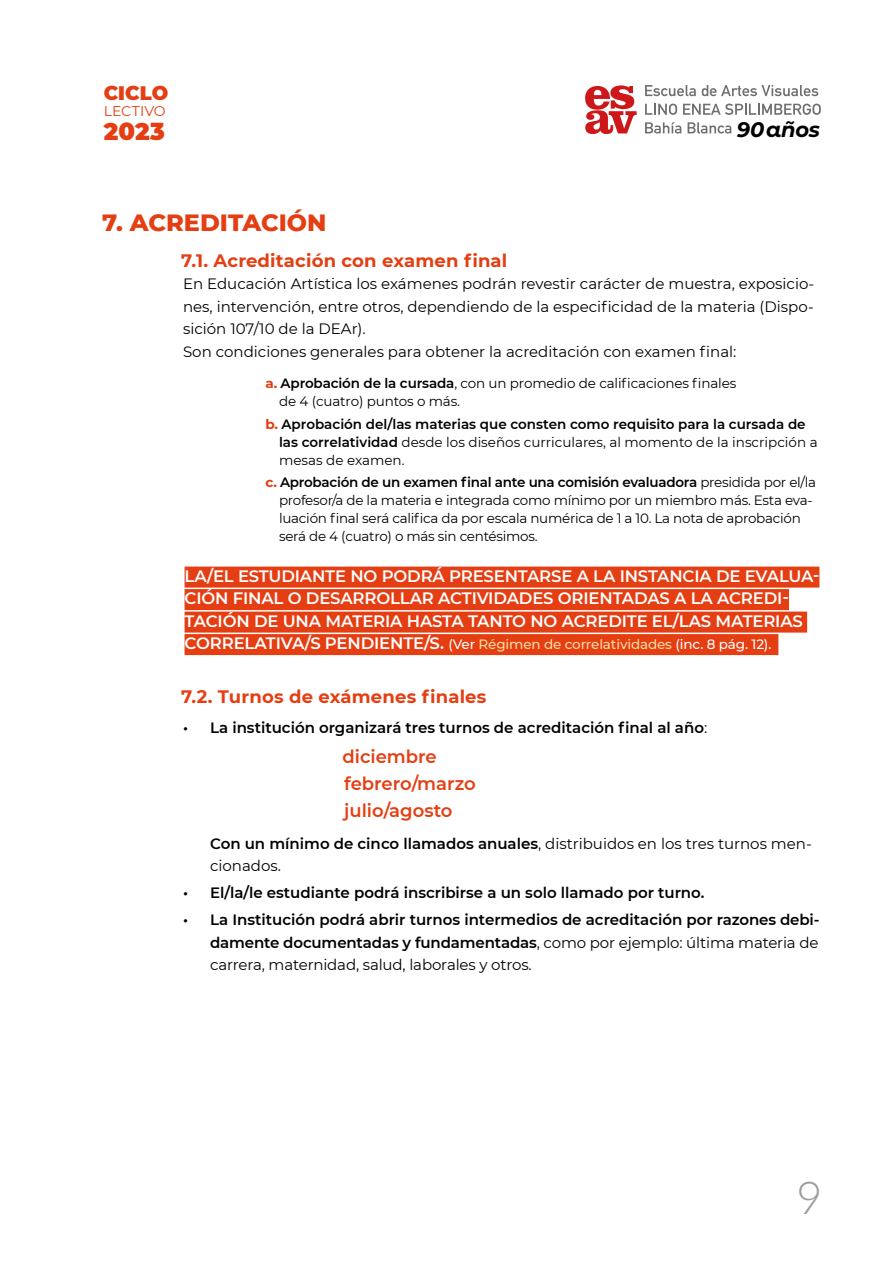
<style>
.page{position:relative;width:893px;height:1263px;background:#fff}
.page>*{position:absolute;margin:0;border:0;box-sizing:border-box;transform-origin:0 0}
.t1{font:300 45px "Lato";color:#9d9d9c}
.t2{font:800 24px "Montserrat";color:#e43e12}
.t3{font:900 24px "Montserrat";color:#e43e12}
.t4{font:italic 700 21px "Montserrat Alternates";letter-spacing:-.015em;color:#000}
.t5{font:900 19.5px "Montserrat";letter-spacing:.005em;color:#e43e12}
.t6{font:700 18px "Montserrat";letter-spacing:.01em;color:#e43e12}
.t7{font:600 18px/27px "Montserrat";color:#e43e12}
.t8{font:600 16.5px/22.5px "Montserrat";letter-spacing:-.01em;color:#fff}
.t9{font:15px/22.5px "Montserrat";color:#000}
.t10{font:600 15px/22.5px "Montserrat";color:#000;text-align:justify}
.t11{font:14.1px "Montserrat";letter-spacing:.005em;color:#e43e12}
.t12{font:13.5px/18px "Montserrat";letter-spacing:-.02em;color:#000}
.t13{font:600 13.5px/18px "Montserrat";color:#000}
.s1{font-weight:700;color:#e43e12}
.s2{font-weight:600}
.s3{font-weight:400}
.s4{font-weight:500;font-size:13.5px}
.s5{font-weight:500;font-size:13.5px;color:#fedea0}
</style>
<div class="page">
<svg style="left:585px;top:85px;width:52px;height:49px"></svg>
<svg style="left:688px;top:122px;width:43px;height:12px"></svg>
<svg style="left:645px;top:122px;width:36px;height:12px"></svg>
<svg style="left:683px;top:104px;width:138px;height:11px"></svg>
<svg style="left:645px;top:104px;width:32px;height:11px"></svg>
<svg style="left:645px;top:85px;width:51px;height:11px"></svg>
<svg style="left:702px;top:85px;width:116px;height:11px"></svg>
<div style="left:185px;top:567px;width:634px;height:21px;background:#e43e12"></div>
<div style="left:185px;top:589px;width:604px;height:21px;background:#e43e12"></div>
<div style="left:185px;top:612px;width:622px;height:21px;background:#e43e12"></div>
<div style="left:185px;top:634px;width:593px;height:21px;background:#e43e12"></div>
<h3 class="t5" style="left:104px;top:78px;width:66px">CICLO</h3>
<p class="t11" style="left:104px;top:101px;width:64px">LECTIVO</p>
<h2 class="t3" style="left:104px;top:114px;width:63px">2023</h2>
<h3 class="t4" style="left:737px;top:114px;width:85px">90 años</h3>
<h2 class="t2" style="left:102px;top:204px;width:226px">7. ACREDITACIÓN</h2>
<h3 class="t6" style="left:181px;top:247px;width:328px">7.1. Acreditación con examen final</h3>
<p class="t9" style="left:183px;top:272px;width:633px">En Educación Artística los exámenes podrán revestir carácter de muestra, exposicio&shy;nes, intervención, entre otros, dependiendo de la especificidad de la materia (Dispo&shy;sición 107/10 de la DEAr).<br>Son condiciones generales para obtener la acreditación con examen final:</p>
<p class="t12" style="left:279px;top:374px;width:459px;text-indent:-14px"><span class="s1">a.</span> <span class="s2">Aprobación de la cursada</span>, con un promedio de calificaciones finales de 4 (cuatro) puntos o más.</p>
<p class="t13" style="left:279px;top:414px;width:540px;text-indent:-14px"><span class="s1">b.</span> Aprobación del/las materias que consten como requisito para la cursada de las correlatividad <span class="s3">desde los diseños curriculares, al momento de la inscripción a mesas de examen.</span></p>
<p class="t12" style="left:279px;top:473px;width:539px;text-indent:-14px"><span class="s1">c.</span> <span class="s2">Aprobación de un examen final ante una comisión evaluadora</span> presidida por el/la profesor/a de la materia e integrada como mínimo por un miembro más. Esta eva&shy;luación final será califica da por escala numérica de 1 a 10. La nota de aprobación será de 4 (cuatro) o más sin centésimos.</p>
<p class="t8" style="left:185px;top:564px;width:636px">LA/EL ESTUDIANTE NO PODRÁ PRESENTARSE A LA INSTANCIA DE EVALUA-CIÓN FINAL O DESARROLLAR ACTIVIDADES ORIENTADAS A LA ACREDI-TACIÓN DE UNA MATERIA HASTA TANTO NO ACREDITE EL/LAS MATERIAS CORRELATIVA/S PENDIENTE/S. <span class="s4">(Ver</span> <span class="s5">Régimen de correlatividades</span> <span class="s4">(inc. 8 pág. 12).</span></p>
<h3 class="t6" style="left:181px;top:684px;width:307px">7.2. Turnos de exámenes finales</h3>
<p class="t10" style="left:183px;top:716px;width:526px">• La institución organizará tres turnos de acreditación final al año<span class="s3">:</span></p>
<h3 class="t7" style="left:343px;top:742px;width:135px">diciembre febrero/marzo julio/agosto</h3>
<p class="t9" style="left:210px;top:831px;width:603px"><span class="s2">Con un mínimo de cinco llamados anuales</span>, distribuidos en los tres turnos men&shy;cionados.</p>
<p class="t10" style="left:183px;top:881px;width:523px">• El/la/le estudiante podrá inscribirse a un solo llamado por turno.</p>
<p class="t10" style="left:210px;top:908px;width:611px;text-indent:-27px">• La Institución podrá abrir turnos intermedios de acreditación por razones debi&shy;damente documentadas y fundamentadas<span class="s3">, como por ejemplo: última materia de carrera, maternidad, salud, laborales y otros.</span></p>
<h1 class="t1" style="left:795px;top:1174px;width:28px">9</h1>
</div>
